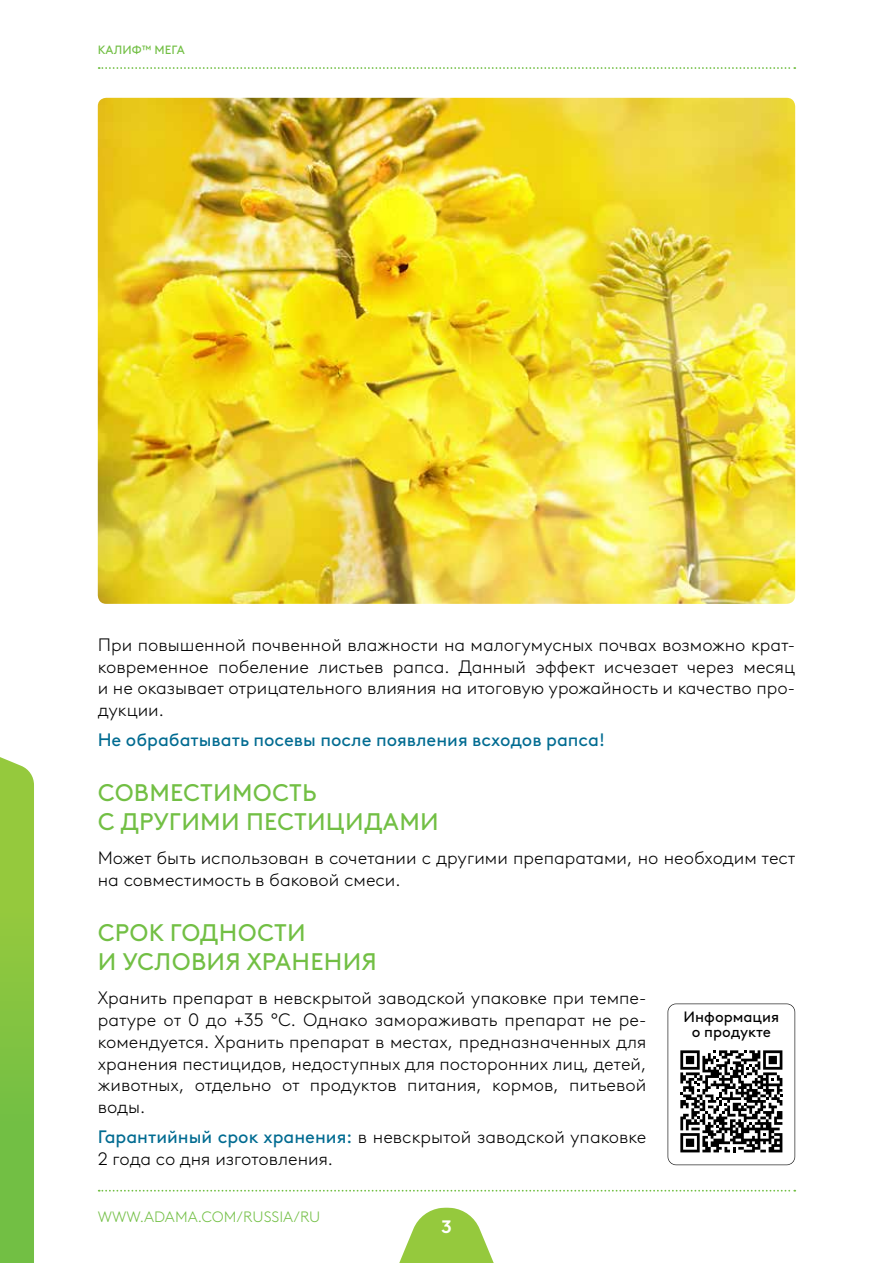
<style>
.page{position:relative;width:893px;height:1263px;background:#fff}
.page>*{position:absolute;margin:0;border:0;box-sizing:border-box;transform-origin:0 0}
.t1{font:24px/29px "Brown LL Pan";letter-spacing:.01em;color:#72bf44}
.t2{font:300 18px/21.8px "Brown LL Pan";color:#000;text-align:justify}
.t3{font:18px "Brown LL Pan";color:#006b91}
.t4{font:700 18px "Brown LL Pan";color:#fff}
.t5{font:300 15px "Brown LL Pan";color:#72bf44}
.t6{font:15px/15px "Brown LL Pan";color:#000;text-align:center}
.t7{font:12px "Brown LL Pan";color:#72bf44}
.s1{font-weight:400;color:#006b91}
</style>
<div class="page">
<img style="left:98px;top:98px;width:697px;height:506px">
<svg style="left:668px;top:1003px;width:127px;height:162px"></svg>
<svg style="left:0;top:757px;width:34px;height:506px;background:#85c443"></svg>
<svg style="left:399px;top:1208px;width:95px;height:55px"></svg>
<svg style="left:99px;top:1190px;width:696px;height:1px"></svg>
<svg style="left:99px;top:67px;width:696px;height:2px"></svg>
<p class="t7" style="left:98px;top:41px;width:88px">Калиф™ Мега</p>
<p class="t2" style="left:98px;top:633px;width:699px">При повышенной почвенной влажности на малогумусных почвах возможно крат&shy;ковременное побеление листьев рапса. Данный эффект исчезает через месяц и не оказывает отрицательного влияния на итоговую урожайность и качество про&shy;дукции.</p>
<p class="t3" style="left:98px;top:727px;width:509px">Не обрабатывать посевы после появления всходов рапса!</p>
<h1 class="t1" style="left:98px;top:776px;width:88px">СОВМЕСТИ</h1>
<h1 class="t1" style="left:98px;top:776px;width:220px;text-indent:134px">МОСТЬ<br>С ДРУГИ МИ ПЕСТИ</h1>
<h1 class="t1" style="left:326px;top:805px;width:110px">ЦИДАМИ</h1>
<p class="t2" style="left:98px;top:846px;width:699px">Может быть использован в сочетании с другими препаратами, но необходим тест на совместимость в баковой смеси.</p>
<h1 class="t1" style="left:98px;top:916px;width:281px">СРОК ГОДНОСТИ<br>И УСЛОВИЯ ХРАНЕНИЯ</h1>
<p class="t2" style="left:98px;top:986px;width:550px">Хранить препарат в невскрытой заводской упаковке при темпе&shy;ратуре от 0 до +35 °С. Однако замораживать препарат не ре&shy;комендуется. Хранить препарат в местах, предназначенных для хранения пестицидов, недоступных для посторонних лиц, детей, животных, отдельно от продуктов питания, кормов, питьевой воды.</p>
<p class="t2" style="left:98px;top:1125px;width:550px"><span class="s1">Гарантийный срок хранения:</span> в невскрытой заводской упаковке<br>2 года со дня изготовления.</p>
<p class="t6" style="left:684px;top:1008px;width:97px">Информация о продукте</p>
<p class="t5" style="left:98px;top:1206px;width:224px">WWW.ADAMA.COM/RUSSIA/RU</p>
<p class="t4" style="left:441px;top:1213px;width:12px">3</p>
</div>
